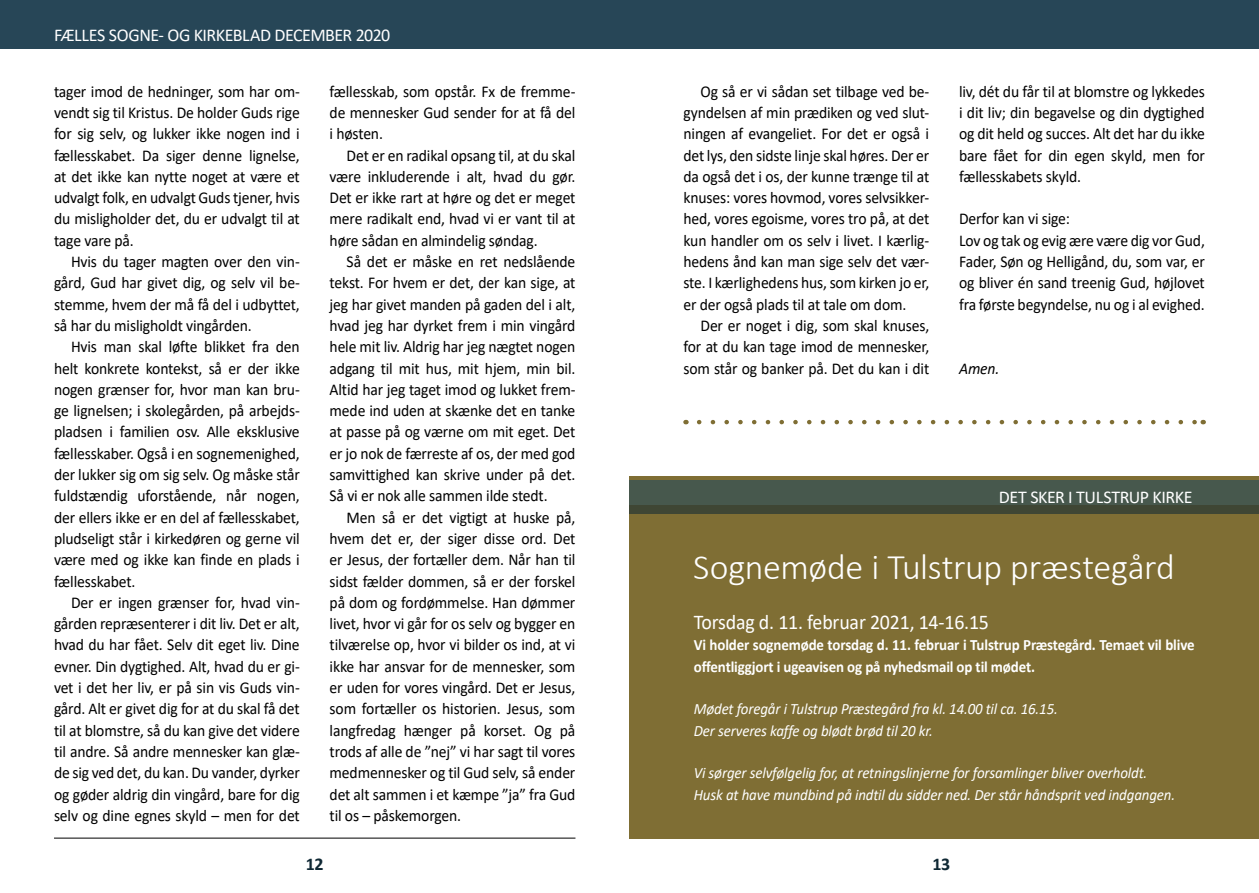
<style>
.page{position:relative;width:1259px;height:893px;background:#fff}
.page>*{position:absolute;margin:0;border:0;box-sizing:border-box;transform-origin:0 0}
.t1{font:300 36px "Calibri";letter-spacing:-.01em;color:#fff}
.t2{font:21px "Calibri";letter-spacing:-.01em;color:#fff;scale:.95 1}
.t3{font:18px "Calibri";letter-spacing:-.025em;color:#fff}
.t4{font:700 18px "Calibri";color:#0f2834}
.t5{font:16.5px/21.3px "Calibri";letter-spacing:-.01em;color:#000;text-align:justify;scale:.95 1}
.t6{font:italic 16.5px "Calibri";color:#000;scale:.95 1}
.t7{font:italic 15.75px/21.3px "Calibri";letter-spacing:-.01em;color:#fff;scale:.95 1}
.t8{font:700 15.75px/21.3px "Calibri";letter-spacing:-.01em;color:#fff;scale:.95 1}
</style>
<div class="page">
<div style="left:629px;top:477px;width:630px;height:362px;background:#7f6e34"></div>
<hr style="left:54px;top:838px;width:521px;height:1px;background:#000">
<svg style="left:629px;top:480px;width:630px;height:33px;background:#455346"></svg>
<div style="left:617px;top:0;width:642px;height:49px;background:#274657"></div>
<div style="left:0;top:0;width:642px;height:49px;background:#274657"></div>
<svg style="left:699px;top:420px;width:497px;height:4px"></svg>
<p class="t3" style="left:54px;top:23px;width:338px">FÆLLES SOGNE- OG KIRKEBLAD DECEMBER 2020</p>
<p class="t5" style="left:54px;top:80px;width:260px">tager imod de hedninger, som har om&shy;vendt sig til Kristus. De holder Guds rige for sig selv, og lukker ikke nogen ind i fællesskabet. Da siger denne lignelse, at det ikke kan nytte noget at være et udvalgt folk, en udvalgt Guds tjener, hvis du misligholder det, du er udvalgt til at tage vare på.</p>
<p class="t5" style="left:54px;top:250px;width:260px;text-indent:17px">Hvis du tager magten over den vin&shy;gård, Gud har givet dig, og selv vil be&shy;stemme, hvem der må få del i udbyttet, så har du misligholdt vingården.</p>
<p class="t5" style="left:54px;top:336px;width:260px;text-indent:17px">Hvis man skal løfte blikket fra den helt konkrete kontekst, så er der ikke nogen grænser for, hvor man kan bru&shy;ge lignelsen; i skolegården, på arbejds&shy;pladsen i familien osv. Alle eksklusive fællesskaber. Også i en sognemenighed, der lukker sig om sig selv. Og måske står fuldstændig uforstående, når nogen, der ellers ikke er en del af fællesskabet, pludseligt står i kirkedøren og gerne vil være med og ikke kan finde en plads i fællesskabet.</p>
<p class="t5" style="left:54px;top:591px;width:260px;text-indent:17px">Der er ingen grænser for, hvad vin&shy;gården repræsenterer i dit liv. Det er alt, hvad du har fået. Selv dit eget liv. Dine evner. Din dygtighed. Alt, hvad du er gi&shy;vet i det her liv, er på sin vis Guds vin&shy;gård. Alt er givet dig for at du skal få det til at blomstre, så du kan give det videre til andre. Så andre mennesker kan glæ&shy;de sig ved det, du kan. Du vander, dyrker og gøder aldrig din vingård, bare for dig selv og dine egnes skyld – men for det</p>
<p class="t5" style="left:330px;top:80px;width:260px">fællesskab, som opstår. Fx de fremme&shy;de mennesker Gud sender for at få del i høsten.</p>
<p class="t5" style="left:330px;top:144px;width:260px;text-indent:17px">Det er en radikal opsang til, at du skal være inkluderende i alt, hvad du gør.<br>Det er ikke rart at høre og det er meget mere radikalt end, hvad vi er vant til at høre sådan en almindelig søndag.</p>
<p class="t5" style="left:330px;top:250px;width:260px;text-indent:17px">Så det er måske en ret nedslående tekst. For hvem er det, der kan sige, at jeg har givet manden på gaden del i alt, hvad jeg har dyrket frem i min vingård hele mit liv. Aldrig har jeg nægtet nogen adgang til mit hus, mit hjem, min bil.<br>Altid har jeg taget imod og lukket frem&shy;mede ind uden at skænke det en tanke at passe på og værne om mit eget. Det er jo nok de færreste af os, der med god samvittighed kan skrive under på det.<br>Så vi er nok alle sammen ilde stedt.</p>
<p class="t5" style="left:330px;top:506px;width:260px;text-indent:17px">Men så er det vigtigt at huske på, hvem det er, der siger disse ord. Det er Jesus, der fortæller dem. Når han til sidst fælder dommen, så er der forskel på dom og fordømmelse. Han dømmer livet, hvor vi går for os selv og bygger en tilværelse op, hvor vi bilder os ind, at vi ikke har ansvar for de mennesker, som er uden for vores vingård. Det er Jesus, som fortæller os historien. Jesus, som langfredag hænger på korset. Og på trods af alle de ”nej” vi har sagt til vores medmennesker og til Gud selv, så ender det alt sammen i et kæmpe ”ja” fra Gud til os – påskemorgen.</p>
<p class="t5" style="left:683px;top:80px;width:260px;text-indent:17px">Og så er vi sådan set tilbage ved be&shy;gyndelsen af min prædiken og ved slut&shy;ningen af evangeliet. For det er også i det lys, den sidste linje skal høres. Der er da også det i os, der kunne trænge til at knuses: vores hovmod, vores selvsikker&shy;hed, vores egoisme, vores tro på, at det kun handler om os selv i livet. I kærlig&shy;hedens ånd kan man sige selv det vær&shy;ste. I kærlighedens hus, som kirken jo er, er der også plads til at tale om dom.</p>
<p class="t5" style="left:683px;top:314px;width:260px;text-indent:17px">Der er noget i dig, som skal knuses, for at du kan tage imod de mennesker, som står og banker på. Det du kan i dit</p>
<p class="t5" style="left:959px;top:80px;width:260px">liv, dét du får til at blomstre og lykkedes i dit liv; din begavelse og din dygtighed og dit held og succes. Alt det har du ikke bare fået for din egen skyld, men for fællesskabets skyld.</p>
<p class="t5" style="left:959px;top:208px;width:260px;text-align:left">Derfor kan vi sige:<br>Lov og tak og evig ære være dig vor Gud, Fader, Søn og Helligånd, du, som var, er og bliver én sand treenig Gud, højlovet fra første begyndelse, nu og i al evighed.</p>
<p class="t6" style="left:959px;top:357px;width:44px">Amen.</p>
<p class="t3" style="left:999px;top:485px;width:195px">DET SKER I TULSTRUP KIRKE</p>
<h1 class="t1" style="left:693px;top:544px;width:483px">Sognemøde i Tulstrup præstegård</h1>
<p class="t2" style="left:694px;top:608px;width:312px">Torsdag d. 11. februar 2021, 14-16.15</p>
<p class="t8" style="left:694px;top:634px;width:529px">Vi holder sognemøde torsdag d. 11. februar i Tulstrup Præstegård. Temaet vil blive offentliggjort i ugeavisen og på nyhedsmail op til mødet.</p>
<p class="t7" style="left:694px;top:698px;width:385px">Mødet foregår i Tulstrup Præstegård fra kl. 14.00 til ca. 16.15.<br>Der serveres kaffe og blødt brød til 20 kr.</p>
<p class="t7" style="left:694px;top:762px;width:508px">Vi sørger selvfølgelig for, at retningslinjerne for forsamlinger bliver overholdt.<br>Husk at have mundbind på indtil du sidder ned. Der står håndsprit ved indgangen.</p>
<p class="t4" style="left:306px;top:852px;width:19px">12</p>
<p class="t4" style="left:932px;top:852px;width:19px">13</p>
</div>
